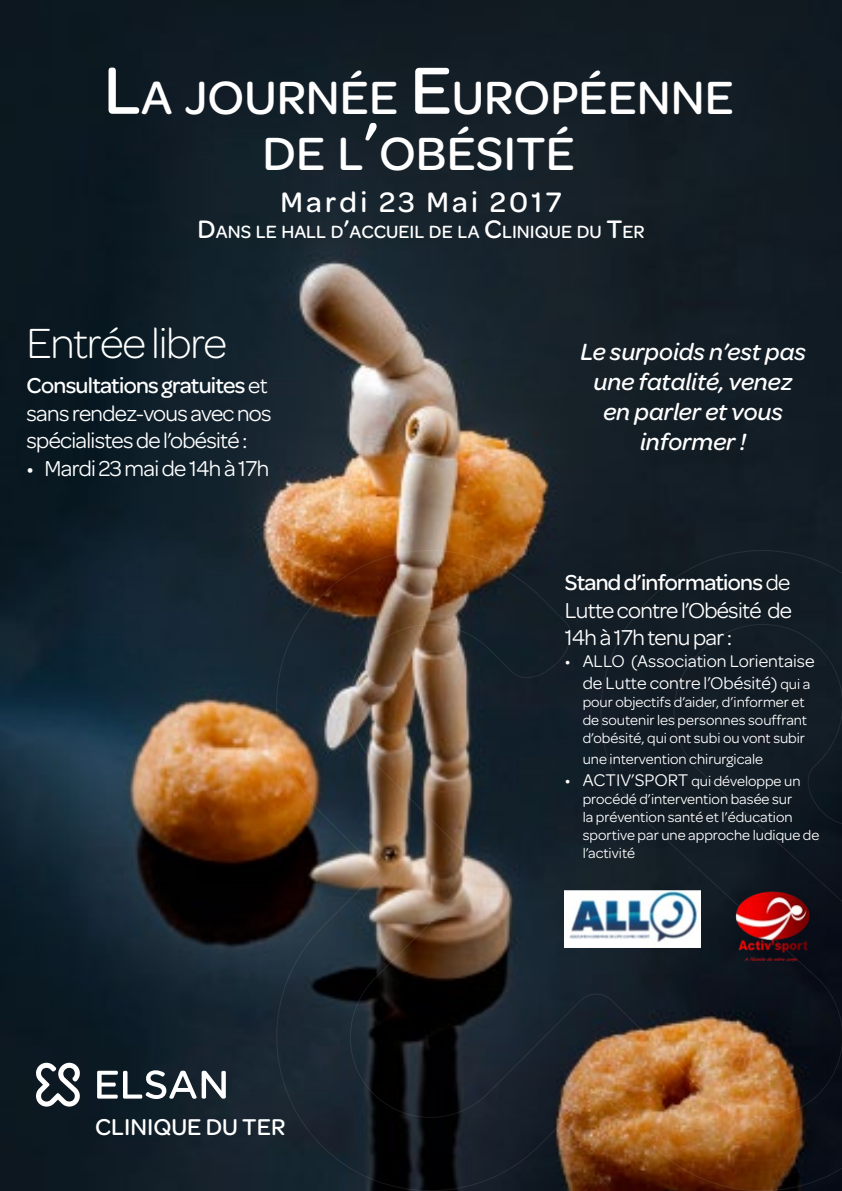
<style>
.page{position:relative;width:842px;height:1191px;background:#fff}
.page>*{position:absolute;margin:0;border:0;box-sizing:border-box;transform-origin:0 0}
.t1{font:500 49.7px/56px "Omnes";color:#fff;text-align:center}
.t2{font:300 45px "Omnes";letter-spacing:-.03em;color:#fff}
.t3{font:500 30px "Omnes";letter-spacing:.11em;color:#fff}
.t4{font:italic 500 25px/30px "Omnes";color:#fff;text-align:center}
.t5{font:500 24.4px "Omnes";color:#fff}
.t6{font:23px/27.6px "Omnes";letter-spacing:-.03em;color:#fff;text-align:justify}
.t7{font:500 18.9px "Omnes";color:#fff}
.t8{font:18px/21.6px "Omnes";color:#fff;text-align:right}
.t9{font:15px/18px "Omnes";color:#fff}
.s1{font-size:71px}
.s2{font-size:27px}
.s3{font-weight:500}
.s4{font-size:15px}
.s5{font-size:18px}
</style>
<div class="page">
<img style="left:0;top:0;width:842px;height:1191px">
<img style="left:267px;top:549px;width:575px;height:642px">
<img style="left:731px;top:890px;width:82px;height:71px">
<img style="left:565px;top:890px;width:136px;height:57px">
<svg style="left:36px;top:1062px;width:45px;height:44px"></svg>
<svg style="left:97px;top:1070px;width:129px;height:29px"></svg>
<h1 class="t1" style="left:104px;top:66px;width:632px"><span class="s1">L</span>A JOURNÉE <span class="s1">E</span>UROPÉENNE<br>DE L<span class="s1">’</span>OBÉSITÉ</h1>
<h3 class="t3" style="left:280px;top:181px;width:283px">Mardi 23 Mai 2017</h3>
<p class="t7" style="left:198px;top:218px;width:448px"><span class="s2">D</span>ANS LE HALL D<span class="s2">’</span>ACCUEIL DE LA <span class="s2">C</span>LINIQUE DU <span class="s2">T</span>ER</p>
<h2 class="t2" style="left:27px;top:313px;width:202px">Entrée libre</h2>
<h3 class="t6" style="left:27px;top:370px;width:247px;text-align:left"><span class="s3">Consultations gratuites</span> et sans rendez-vous avec nos spécialistes de l’obésité :</h3>
<h3 class="t6" style="left:27px;top:453px;width:244px">• Mardi 23 mai de 14h à 17h</h3>
<h3 class="t5" style="left:95px;top:1110px;width:192px">CLINIQUE DU TER</h3>
<h3 class="t4" style="left:580px;top:335px;width:227px">Le surpoids n’est pas une fatalité, venez en parler et vous informer !</h3>
<h3 class="t6" style="left:565px;top:567px;width:229px"><span class="s3">Stand d’informations</span> de Lutte contre l’Obésité de 14h à 17h tenu par :</h3>
<p class="t8" style="left:565px;top:649px;width:251px">• ALLO (Association Lorientaise de Lutte contre l’Obésité) <span class="s4">qui a</span></p>
<p class="t9" style="left:583px;top:691px;width:226px">pour objectifs d’aider, d’informer et de soutenir les personnes souffrant d’obésité, qui ont subi ou vont subir</p>
<p class="t9" style="left:583px;top:749px;width:182px">une intervention chirurgicale</p>
<p class="t9" style="left:583px;top:771px;width:238px;text-indent:-18px"><span class="s5">• ACTIV’SPORT</span> qui développe un procédé d’intervention basée sur<br>la prévention santé et l’éducation sportive par une approche ludique de l’activité</p>
</div>
